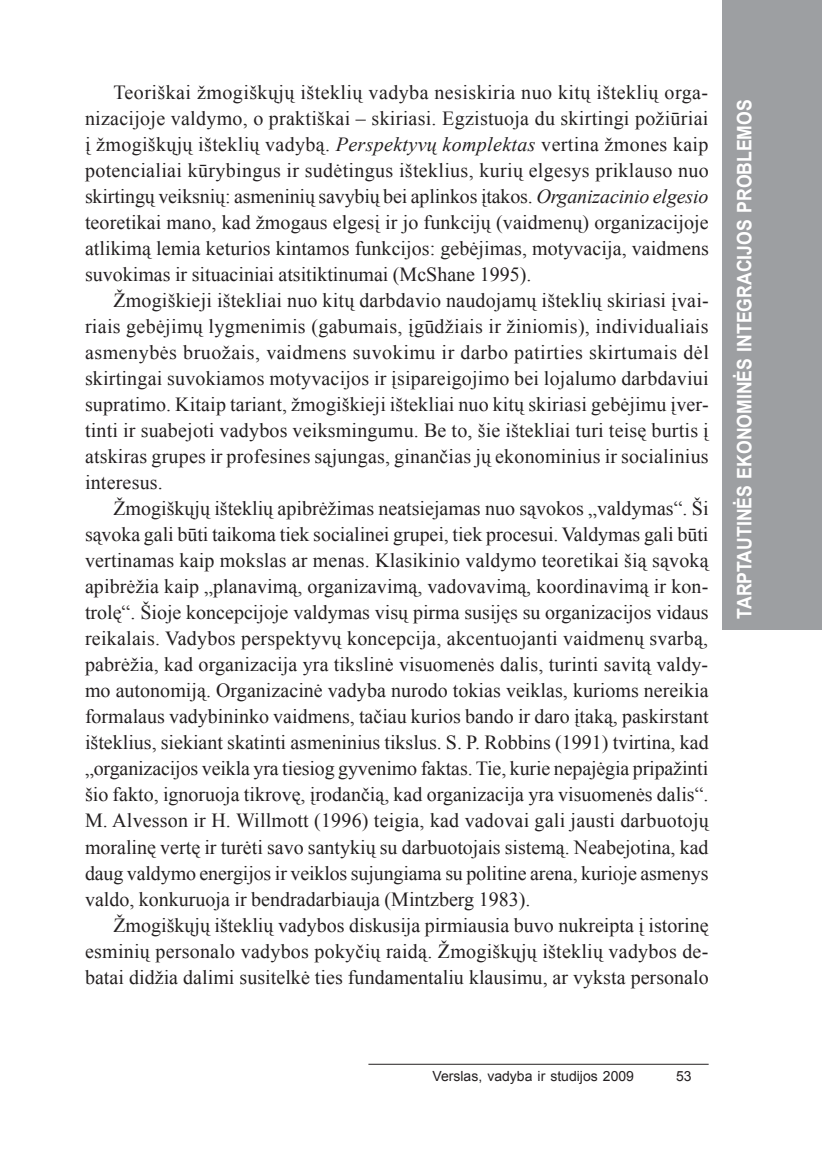
<style>
.page{position:relative;width:822px;height:1163px;background:#fff}
.page>*{position:absolute;margin:0;border:0;box-sizing:border-box;transform-origin:0 0}
.t1{font:20px/26px "Times New Roman";color:#231f20;text-align:justify}
.t2{font:700 20px "Arial";color:#fff;scale:.88 1}
.t3{font:14px "Arial";color:#231f20}
.s1{font-style:italic}
</style>
<div class="page">
<hr style="left:368px;top:1063px;width:341px;height:1px;background:#231f20">
<div style="left:722px;top:0;width:100px;height:629px;background:#9d9fa2"></div>
<p class="t1" style="left:85px;top:79px;width:625px;text-indent:28px">Teoriškai žmogiškųjų išteklių vadyba nesiskiria nuo kitų išteklių orga&shy;nizacijoje valdymo, o praktiškai – skiriasi. Egzistuoja du skirtingi požiūriai į žmogiškųjų išteklių vadybą. <span class="s1">Perspektyvų komplektas</span> vertina žmones kaip potencialiai kūrybingus ir sudėtingus išteklius, kurių elgesys priklauso nuo skirtingų veiksnių: asmeninių savybių bei aplinkos įtakos. <span class="s1">Organizacinio elgesio </span>teoretikai mano, kad žmogaus elgesį ir jo funkcijų (vaidmenų) organizacijoje atlikimą lemia keturios kintamos funkcijos: gebėjimas, motyvacija, vaidmens suvokimas ir situaciniai atsitiktinumai (McShane 1995).</p>
<p class="t1" style="left:85px;top:287px;width:625px;text-indent:28px">Žmogiškieji ištekliai nuo kitų darbdavio naudojamų išteklių skiriasi įvai&shy;riais gebėjimų lygmenimis (gabumais, įgūdžiais ir žiniomis), individualiais asmenybės bruožais, vaidmens suvokimu ir darbo patirties skirtumais dėl skirtingai suvokiamos motyvacijos ir įsipareigojimo bei lojalumo darbdaviui supratimo. Kitaip tariant, žmogiškieji ištekliai nuo kitų skiriasi gebėjimu įver&shy;tinti ir suabejoti vadybos veiksmingumu. Be to, šie ištekliai turi teisę burtis į atskiras grupes ir profesines sąjungas, ginančias jų ekonominius ir socialinius interesus.</p>
<p class="t1" style="left:85px;top:495px;width:625px;text-indent:28px">Žmogiškųjų išteklių apibrėžimas neatsiejamas nuo sąvokos „valdymas“. Ši sąvoka gali būti taikoma tiek socialinei grupei, tiek procesui. Valdymas gali būti vertinamas kaip mokslas ar menas. Klasikinio valdymo teoretikai šią sąvoką apibrėžia kaip „planavimą, organizavimą, vadovavimą, koordinavimą ir kon&shy;trolę“. Šioje koncepcijoje valdymas visų pirma susijęs su organizacijos vidaus reikalais. Vadybos perspektyvų koncepcija, akcentuojanti vaidmenų svarbą, pabrėžia, kad organizacija yra tikslinė visuomenės dalis, turinti savitą valdy&shy;mo autonomiją. Organizacinė vadyba nurodo tokias veiklas, kurioms nereikia formalaus vadybininko vaidmens, tačiau kurios bando ir daro įtaką, paskirstant išteklius, siekiant skatinti asmeninius tikslus. S. P. Robbins (1991) tvirtina, kad „organizacijos veikla yra tiesiog gyvenimo faktas. Tie, kurie nepajėgia pripažinti šio fakto, ignoruoja tikrovę, įrodančią, kad organizacija yra visuomenės dalis“.<br>M. Alvesson ir H. Willmott (1996) teigia, kad vadovai gali jausti darbuotojų moralinę vertę ir turėti savo santykių su darbuotojais sistemą. Neabejotina, kad daug valdymo energijos ir veiklos sujungiama su politine arena, kurioje asmenys valdo, konkuruoja ir bendradarbiauja (Mintzberg 1983).</p>
<p class="t1" style="left:85px;top:911px;width:625px;text-indent:28px">Žmogiškųjų išteklių vadybos diskusija pirmiausia buvo nukreipta į istorinę esminių personalo vadybos pokyčių raidą. Žmogiškųjų išteklių vadybos de&shy;batai didžia dalimi susitelkė ties fundamentaliu klausimu, ar vyksta personalo</p>
<p class="t2" style="left:731px;top:618px;width:591px;rotate:-90deg">Tarptautinės ekonominės integracijos problemos</p>
<p class="t3" style="left:432px;top:1066px;width:203px">Verslas, vadyba ir studijos 2009</p>
<p class="t3" style="left:676px;top:1066px;width:17px">53</p>
</div>
